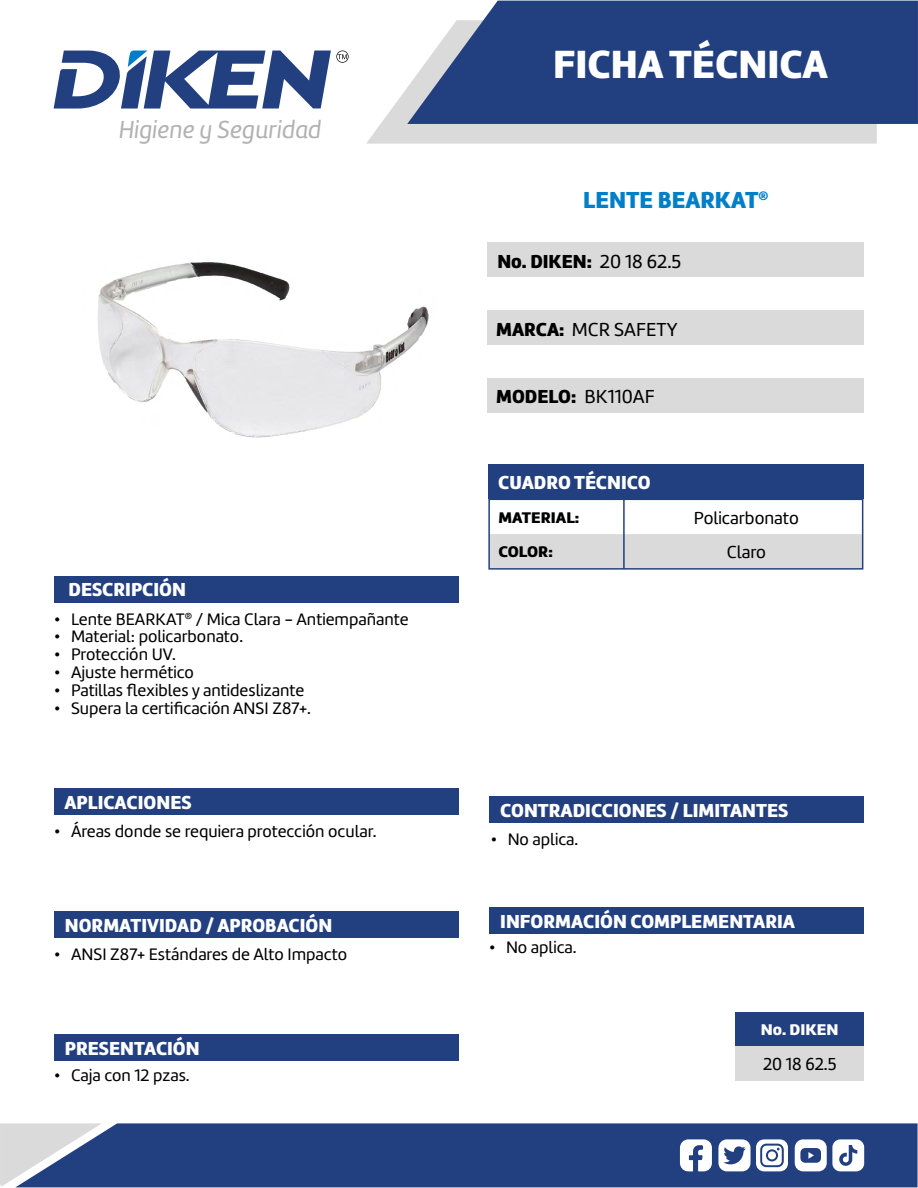
<style>
.page{position:relative;width:918px;height:1188px;background:#fff}
.page>*{position:absolute;margin:0;border:0;box-sizing:border-box;transform-origin:0 0}
.t1{font:40.8px "Amelia Basic Black";color:#fff}
.t2{font:25.5px "Amelia Basic Italic";color:#b3b2b2}
.t3{font:24px "Amelia Basic Black";color:#007fc8}
.t4{font:19.5px "Amelia Basic Black";color:#fff}
.t5{font:19.5px "Amelia Basic Black";color:#000}
.t6{font:19.5px "Amelia Basic";color:#000}
.t7{font:18px "Amelia Basic";color:#000}
.t8{font:17.25px "Amelia Basic";color:#000}
.t9{font:16.05px "Amelia Basic Black";color:#fff;scale:1.05 1}
.t10{font:15.9px "Amelia Basic Black";color:#000;scale:1.05 1}
.s1{font-family:"Amelia Basic"}
.s2{font-family:"Amelia Basic Black"}
</style>
<div class="page">
<svg style="left:366px;top:88px;width:511px;height:56px;background:#dedede"></svg>
<svg style="left:407px;top:1px;width:511px;height:123px;background:#344e8a"></svg>
<div style="left:102px;top:1123px;width:816px;height:64px;background:#223f80"></div>
<svg style="left:0;top:1123px;width:102px;height:64px;background:#9da8bf"></svg>
<svg style="left:680px;top:1139px;width:32px;height:33px"></svg>
<svg style="left:718px;top:1139px;width:70px;height:32px"></svg>
<div style="left:768px;top:1151px;width:8px;height:8px;background:#fff;border-radius:50%"></div>
<svg style="left:795px;top:1139px;width:69px;height:32px"></svg>
<svg style="left:54px;top:50px;width:295px;height:59px"></svg>
<div style="left:488px;top:465px;width:375px;height:34px;background:#223f80"></div>
<div style="left:487px;top:243px;width:376px;height:34px;background:#dadada"></div>
<div style="left:487px;top:311px;width:376px;height:34px;background:#dadada"></div>
<div style="left:487px;top:378px;width:376px;height:34px;background:#dadada"></div>
<img style="left:98px;top:262px;width:331px;height:176px">
<div style="left:736px;top:1012px;width:128px;height:34px;background:#223f80"></div>
<div style="left:736px;top:1046px;width:128px;height:34px;background:#dadada"></div>
<div style="left:491px;top:534px;width:369px;height:33px;background:#dadada"></div>
<div style="left:488px;top:499px;width:375px;height:71px;border:2px solid #223f80"></div>
<hr style="left:623px;top:499px;width:2px;height:70px;background:#223f80">
<div style="left:54px;top:576px;width:405px;height:26px;background:#223f80"></div>
<div style="left:54px;top:788px;width:405px;height:27px;background:#223f80"></div>
<div style="left:54px;top:1035px;width:405px;height:26px;background:#223f80"></div>
<div style="left:54px;top:911px;width:405px;height:27px;background:#223f80"></div>
<div style="left:489px;top:796px;width:375px;height:27px;background:#223f80"></div>
<div style="left:489px;top:907px;width:375px;height:27px;background:#223f80"></div>
<h2 class="t2" style="left:119px;top:115px;width:204px">Higiene y Seguridad</h2>
<p class="t4" style="left:69px;top:578px;width:119px">DESCRIPCIÓN</p>
<p class="t8" style="left:54px;top:609px;width:356px">• Lente BEARKAT<sup>®</sup> / Mica Clara - Antiempañante</p>
<p class="t8" style="left:54px;top:627px;width:191px">• Material: policarbonato.</p>
<p class="t8" style="left:54px;top:645px;width:123px">• Protección UV.</p>
<p class="t8" style="left:54px;top:662px;width:141px">• Ajuste hermético</p>
<p class="t8" style="left:54px;top:680px;width:252px">• Patillas flexibles y antideslizante</p>
<p class="t8" style="left:54px;top:698px;width:258px">• Supera la certificación ANSI Z87+.</p>
<p class="t4" style="left:64px;top:790px;width:129px">APLICACIONES</p>
<p class="t8" style="left:54px;top:821px;width:324px">• Áreas donde se requiera protección ocular.</p>
<p class="t4" style="left:65px;top:913px;width:269px">NORMATIVIDAD / APROBACIÓN</p>
<p class="t8" style="left:54px;top:945px;width:295px">• ANSI Z87+ Estándares de Alto Impacto</p>
<p class="t4" style="left:65px;top:1037px;width:136px">PRESENTACIÓN</p>
<p class="t8" style="left:54px;top:1065px;width:137px">• Caja con 12 pzas.</p>
<h1 class="t1" style="left:553px;top:40px;width:276px">FICHA TÉCNICA</h1>
<h3 class="t3" style="left:583px;top:185px;width:187px">LENTE BEARKAT<sup>®</sup></h3>
<p class="t5" style="left:497px;top:249px;width:185px">No. DIKEN: <span class="s1">20 18 62.5</span></p>
<p class="t6" style="left:496px;top:318px;width:183px"><span class="s2">MARCA:</span> MCR SAFETY</p>
<p class="t5" style="left:496px;top:385px;width:160px">MODELO: <span class="s1">BK110AF</span></p>
<p class="t4" style="left:498px;top:471px;width:154px">CUADRO TÉCNICO</p>
<p class="t10" style="left:498px;top:508px;width:79px">MATERIAL:</p>
<p class="t7" style="left:694px;top:508px;width:107px">Policarbonato</p>
<p class="t10" style="left:498px;top:542px;width:53px">COLOR:</p>
<p class="t7" style="left:727px;top:542px;width:41px">Claro</p>
<p class="t4" style="left:500px;top:798px;width:289px">CONTRADICCIONES / LIMITANTES</p>
<p class="t8" style="left:491px;top:830px;width:89px">• No aplica.</p>
<p class="t4" style="left:500px;top:910px;width:296px">INFORMACIÓN COMPLEMENTARIA</p>
<p class="t8" style="left:489px;top:938px;width:89px">• No aplica.</p>
<p class="t9" style="left:761px;top:1020px;width:75px">No. DIKEN</p>
<p class="t7" style="left:763px;top:1054px;width:75px">20 18 62.5</p>
</div>
